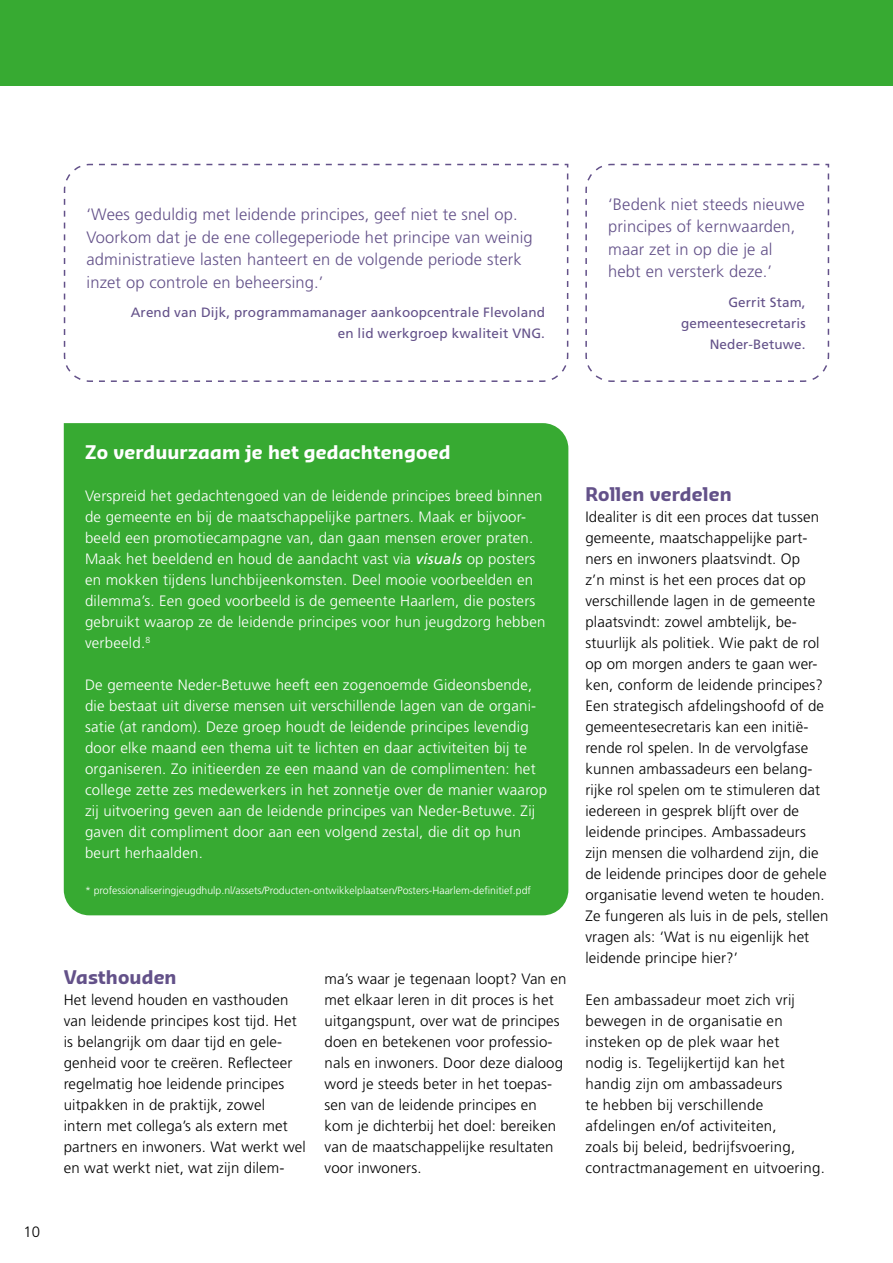
<style>
.page{position:relative;width:893px;height:1263px;background:#fff}
.page>*{position:absolute;margin:0;border:0;box-sizing:border-box;transform-origin:0 0}
.t1{font:700 18px "Sansa Pro";letter-spacing:.01em;color:#fff}
.t2{font:700 18px "Sansa Pro";letter-spacing:.01em;color:#635189}
.t3{font:300 16.5px/22.5px "Frutiger";letter-spacing:.01em;color:#635189}
.t4{font:300 15px/21px "Frutiger";letter-spacing:.01em;color:#000}
.t5{font:300 15px/21px "Frutiger";letter-spacing:.015em;color:#fff}
.t6{font:13.5px/21px "Frutiger";letter-spacing:.01em;color:#635189;text-align:right}
.t7{font:300 10.5px "Frutiger";color:#fff}
.s1{font-weight:400;font-style:italic}
</style>
<div class="page">
<div style="left:0;top:0;width:893px;height:85px;background:#37aa32"></div>
<svg style="left:63px;top:163px;width:506px;height:219px"></svg>
<div style="left:64px;top:423px;width:504px;height:492px;background:#37aa32"></div>
<svg style="left:585px;top:163px;width:245px;height:219px"></svg>
<p class="t3" style="left:87px;top:203px;width:448px">‘Wees geduldig met leidende principes, geef niet te snel op.<br>Voorkom dat je de ene collegeperiode het principe van weinig administratieve lasten hanteert en de volgende periode sterk inzet op controle en beheersing.’</p>
<p class="t6" style="left:131px;top:302px;width:416px">Arend van Dijk, programmamanager aankoopcentrale Flevoland en lid werkgroep kwaliteit VNG.</p>
<p class="t3" style="left:608px;top:193px;width:198px">‘Bedenk niet steeds nieuwe principes of kernwaarden, maar zet in op die je al hebt en versterk deze.’</p>
<p class="t6" style="left:681px;top:291px;width:126px">Gerrit Stam, gemeentesecretaris<br>Neder-Betuwe.</p>
<p class="t4" style="left:23px;top:1221px;width:18px">10</p>
<p class="t1" style="left:85px;top:440px;width:367px">Zo verduurzaam je het gedachtengoed</p>
<p class="t5" style="left:85px;top:485px;width:462px">Verspreid het gedachtengoed van de leidende principes breed binnen de gemeente en bij de maatschappelijke partners. Maak er bijvoor&shy;beeld een promotiecampagne van, dan gaan mensen erover praten.<br>Maak het beeldend en houd de aandacht vast via <span class="s1">visuals</span> op posters en mokken tijdens lunchbijeenkomsten. Deel mooie voorbeelden en dilemma’s. Een goed voorbeeld is de gemeente Haarlem, die posters gebruikt waarop ze de leidende principes voor hun jeugdzorg hebben verbeeld.<sup>8</sup></p>
<p class="t5" style="left:85px;top:674px;width:464px">De gemeente Neder-Betuwe heeft een zogenoemde Gideonsbende, die bestaat uit diverse mensen uit verschillende lagen van de organi&shy;satie (at random). Deze groep houdt de leidende principes levendig door elke maand een thema uit te lichten en daar activiteiten bij te organiseren. Zo initieerden ze een maand van de complimenten: het college zette zes medewerkers in het zonnetje over de manier waarop zij uitvoering geven aan de leidende principes van Neder-Betuwe. Zij gaven dit compliment door aan een volgend zestal, die dit op hun beurt herhaalden.</p>
<p class="t7" style="left:85px;top:884px;width:447px">* professionaliseringjeugdhulp.nl/assets/Producten-ontwikkelplaatsen/Posters-Haarlem-definitief.pdf</p>
<p class="t2" style="left:64px;top:965px;width:114px">Vasthouden</p>
<p class="t4" style="left:64px;top:989px;width:244px">Het levend houden en vasthouden van leidende principes kost tijd. Het is belangrijk om daar tijd en gele&shy;genheid voor te creëren. Reflecteer regelmatig hoe leidende principes uitpakken in de praktijk, zowel intern met collega’s als extern met partners en inwoners. Wat werkt wel en wat werkt niet, wat zijn dilem-</p>
<p class="t4" style="left:325px;top:968px;width:243px">ma’s waar je tegenaan loopt? Van en met elkaar leren in dit proces is het uitgangspunt, over wat de principes doen en betekenen voor professio&shy;nals en inwoners. Door deze dialoog word je steeds beter in het toepas&shy;sen van de leidende principes en kom je dichterbij het doel: bereiken van de maatschappelijke resultaten voor inwoners.</p>
<p class="t2" style="left:585px;top:482px;width:148px">Rollen verdelen</p>
<p class="t4" style="left:585px;top:506px;width:245px">Idealiter is dit een proces dat tussen gemeente, maatschappelijke part&shy;ners en inwoners plaatsvindt. Op<br>z’n minst is het een proces dat op verschillende lagen in de gemeente plaatsvindt: zowel ambtelijk, be&shy;stuurlijk als politiek. Wie pakt de rol op om morgen anders te gaan wer&shy;ken, conform de leidende principes?<br>Een strategisch afdelingshoofd of de gemeentesecretaris kan een initië&shy;rende rol spelen. In de vervolgfase kunnen ambassadeurs een belang&shy;rijke rol spelen om te stimuleren dat iedereen in gesprek blíjft over de leidende principes. Ambassadeurs zijn mensen die volhardend zijn, die de leidende principes door de gehele organisatie levend weten te houden.<br>Ze fungeren als luis in de pels, stellen vragen als: ‘Wat is nu eigenlijk het leidende principe hier?’</p>
<p class="t4" style="left:585px;top:989px;width:241px">Een ambassadeur moet zich vrij bewegen in de organisatie en insteken op de plek waar het<br>nodig is. Tegelijkertijd kan het handig zijn om ambassadeurs<br>te hebben bij verschillende afdelingen en/of activiteiten,<br>zoals bij beleid, bedrijfsvoering, contractmanagement en uitvoering.</p>
</div>
